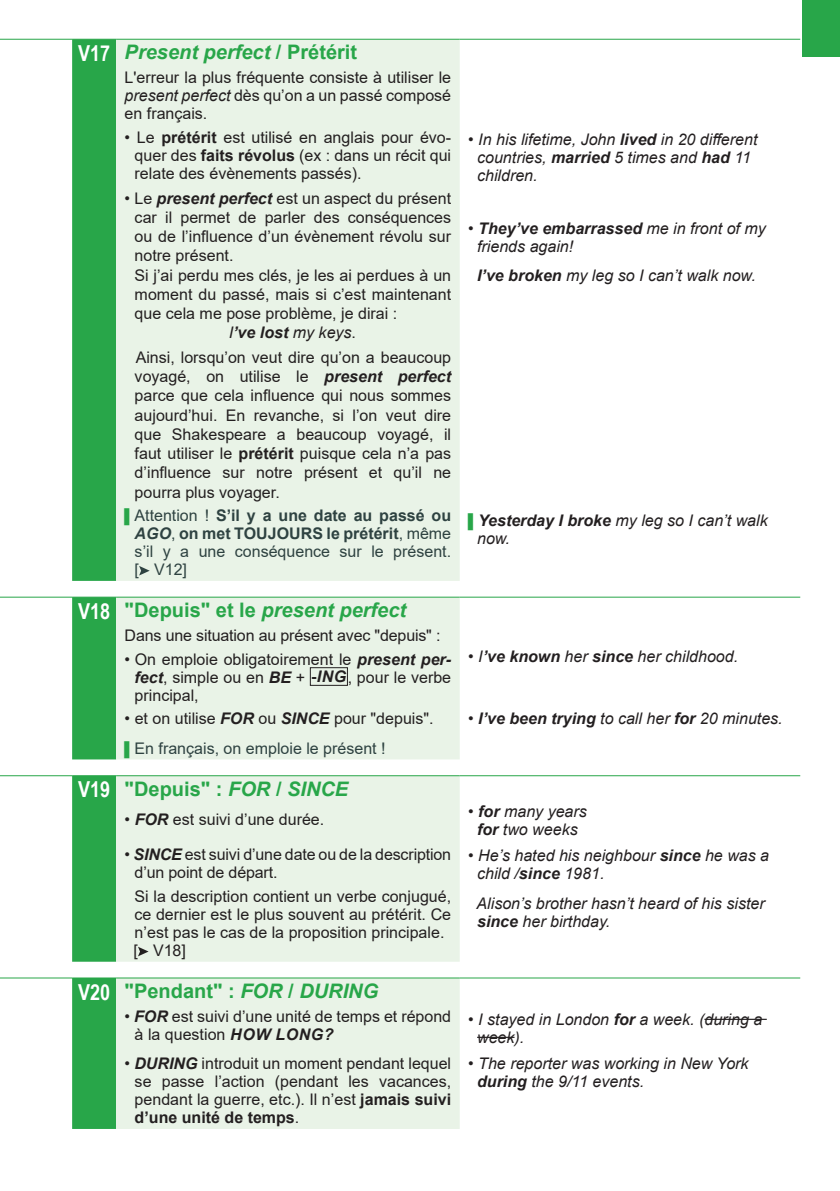
<style>
.page{position:relative;width:840px;height:1191px;background:#fff}
.page>*{position:absolute;margin:0;border:0;box-sizing:border-box;transform-origin:0 0}
.t1{font:italic 700 20px "Arial";color:#28a649}
.t2{font:700 20px "Arial";color:#28a649}
.t3{font:16px/18px "Arial";color:#231f20;text-align:justify}
.t4{font:italic 16px/18px "Arial";color:#231f20}
.t5{font:16px/18px "Arial";color:#2e4241;text-align:justify}
.s1{font-family:"Arial Narrow";font-style:normal;font-size:22px;color:#fff}
.s2{font-style:normal}
.s3{font-style:italic}
.s4{font-weight:700}
.s5{font-weight:700;font-style:italic}
.s6{font-size:14px;color:#28a649}
.s7{color:#231f20}
.s8{font-weight:700;font-style:italic;color:#231f20}
.s9{font-weight:700;font-style:italic;font-size:14px;color:#28a649}
.s10{font-family:"Arial Narrow";font-size:22px;color:#fff}
.s11{font-style:normal;font-size:14px;color:#28a649}
</style>
<div class="page">
<div style="left:801px;top:0;width:38px;height:57px;background:#28a649"></div>
<svg style="left:72px;top:40px;width:44px;height:1089px;background:#38ac56"></svg>
<div style="left:116px;top:40px;width:343px;height:1089px;background:#e9f3e7"></div>
<hr style="left:0;top:39px;width:72px;height:1px;background:#28a649">
<hr style="left:72px;top:39px;width:44px;height:1px;background:#28a649">
<hr style="left:116px;top:39px;width:343px;height:1px;background:#28a649">
<hr style="left:459px;top:39px;width:340px;height:1px;background:#28a649">
<hr style="left:0;top:597px;width:72px;height:1px;background:#28a649">
<hr style="left:72px;top:597px;width:44px;height:1px;background:#28a649">
<hr style="left:116px;top:597px;width:343px;height:1px;background:#28a649">
<hr style="left:459px;top:597px;width:340px;height:1px;background:#28a649">
<hr style="left:0;top:775px;width:72px;height:1px;background:#28a649">
<hr style="left:72px;top:775px;width:44px;height:1px;background:#28a649">
<hr style="left:116px;top:775px;width:343px;height:1px;background:#28a649">
<hr style="left:459px;top:775px;width:340px;height:1px;background:#28a649">
<hr style="left:0;top:977px;width:72px;height:1px;background:#28a649">
<hr style="left:72px;top:977px;width:44px;height:1px;background:#28a649">
<hr style="left:116px;top:977px;width:343px;height:1px;background:#28a649">
<hr style="left:459px;top:977px;width:340px;height:1px;background:#28a649">
<svg style="left:139px;top:566px;width:11px;height:9px"></svg>
<div style="left:310px;top:667px;width:37px;height:18px;border:1px solid #231f20"></div>
<svg style="left:138px;top:946px;width:10px;height:10px"></svg>
<hr style="left:704px;top:1018px;width:62px;height:2px;background:#231f20">
<hr style="left:477px;top:1036px;width:37px;height:2px;background:#231f20">
<p class="t1" style="left:78px;top:39px;width:280px"><span class="s1">V17</span> Present perfect <span class="s2">/ Prétérit</span></p>
<p class="t3" style="left:125px;top:68px;width:328px">L'erreur la plus fréquente consiste à utiliser le <span class="s3">present perfect</span> dès qu’on a un passé composé en français.</p>
<p class="t3" style="left:135px;top:128px;width:318px;text-indent:-10px">• Le <span class="s4">prétérit</span> est utilisé en anglais pour évo&shy;quer des <span class="s4">faits révolus</span> (ex : dans un récit qui relate des évènements passés).</p>
<p class="t3" style="left:125px;top:189px;width:328px">• Le <span class="s5">present perfect</span> est un aspect du présent</p>
<p class="t3" style="left:135px;top:208px;width:318px">car il permet de parler des conséquences</p>
<p class="t3" style="left:135px;top:227px;width:318px">ou de l’influence d’un évènement révolu sur</p>
<p class="t3" style="left:135px;top:247px;width:100px">notre présent.</p>
<p class="t3" style="left:134px;top:266px;width:318px">Si j’ai perdu mes clés, je les ai perdues à un</p>
<p class="t3" style="left:135px;top:285px;width:318px">moment du passé, mais si c’est maintenant</p>
<p class="t3" style="left:135px;top:304px;width:264px">que cela me pose problème, je dirai :</p>
<p class="t4" style="left:228px;top:324px;width:129px">I<span class="s4">’ve lost</span> my keys<span class="s2">.</span></p>
<p class="t3" style="left:135px;top:348px;width:318px;line-height:19.2px">Ainsi, lorsqu’on veut dire qu’on a beaucoup voyagé, on utilise le <span class="s5">present perfect </span>parce que cela influence qui nous sommes aujourd’hui. En revanche, si l’on veut dire que Shakespeare a beaucoup voyagé, il faut utiliser le <span class="s4">prétérit</span> puisque cela n’a pas d’influence sur notre présent et qu’il ne pourra plus voyager.</p>
<p class="t5" style="left:135px;top:506px;width:318px;text-indent:-10px"><span class="s6">▌</span>Attention ! <span class="s4">S’il y a une date au passé ou </span><span class="s5">AGO</span>, <span class="s4">on met TOUJOURS le prétérit</span>, même s’il y a une conséquence sur le présent. [ V12]</p>
<p class="t1" style="left:78px;top:597px;width:329px"><span class="s1">V18</span> <span class="s2">"Depuis" et le</span> present perfect</p>
<p class="t3" style="left:125px;top:626px;width:317px">Dans une situation au présent avec "depuis" :</p>
<p class="t3" style="left:135px;top:650px;width:318px;text-indent:-10px">• On emploie obligatoirement le <span class="s5">present per&shy;fect</span>, simple ou en <span class="s5">BE</span> + <span class="s4">-</span><span class="s5">ING</span>, pour le verbe principal,</p>
<p class="t5" style="left:125px;top:704px;width:310px;line-height:29.4px"><span class="s7">• et on utilise</span> <span class="s8">FOR</span> <span class="s7">ou</span> <span class="s8">SINCE</span> <span class="s7">pour "depuis". </span><span class="s9">▌</span>En français, on emploie le présent !</p>
<p class="t2" style="left:78px;top:775px;width:271px"><span class="s10">V19</span> "Depuis" : <span class="s3">FOR</span> / <span class="s3">SINCE</span></p>
<p class="t3" style="left:125px;top:810px;width:201px">• <span class="s5">FOR</span> est suivi d’une durée.</p>
<p class="t3" style="left:135px;top:845px;width:318px;text-indent:-10px">• <span class="s5">SINCE</span> est suivi d’une date ou de la description d’un point de départ.</p>
<p class="t3" style="left:133px;top:887px;width:319px;text-align:left">Si la description contient un verbe conjugué, ce dernier est le plus souvent au prétérit. Ce n’est pas le cas de la proposition principale. [ V18]</p>
<p class="t2" style="left:78px;top:977px;width:301px"><span class="s10">V20</span> "Pendant" : <span class="s3">FOR</span> / <span class="s3">DURING</span></p>
<p class="t3" style="left:135px;top:1007px;width:318px;text-indent:-10px">• <span class="s5">FOR</span> est suivi d’une unité de temps et répond à la question <span class="s5">HOW LONG?</span></p>
<p class="t3" style="left:135px;top:1054px;width:318px;text-indent:-10px">• <span class="s5">DURING</span> introduit un moment pendant lequel se passe l’action (pendant les vacances, pendant la guerre, etc.). Il n’est <span class="s4">jamais suivi d’une unité de temps</span>.</p>
<p class="t4" style="left:477px;top:130px;width:281px;text-indent:-9px"><span class="s2">•</span> In his lifetime, John <span class="s4">lived</span> in 20 different countries, <span class="s4">married</span> 5 times and <span class="s4">had</span> 11 children.</p>
<p class="t4" style="left:477px;top:219px;width:290px;text-indent:-9px"><span class="s2">•</span> <span class="s4">They’ve embarrassed</span> me in front of my friends again!</p>
<p class="t4" style="left:477px;top:267px;width:280px"><span class="s4">I’ve broken</span> my leg so I can’t walk now.</p>
<p class="t4" style="left:477px;top:512px;width:292px;text-indent:-9px"><span class="s11">▌</span><span class="s4">Yesterday I broke</span> my leg so I can’t walk now.</p>
<p class="t4" style="left:468px;top:648px;width:271px"><span class="s2">•</span> I<span class="s4">’ve known</span> her <span class="s4">since</span> her childhood.</p>
<p class="t4" style="left:468px;top:709px;width:316px"><span class="s2">•</span> <span class="s4">I’ve been trying</span> to call her <span class="s4">for</span> 20 minutes.</p>
<p class="t4" style="left:468px;top:802px;width:120px;text-align:center"><span class="s2">•</span> <span class="s4">for</span> many years <span class="s4">for</span> two weeks</p>
<p class="t4" style="left:477px;top:847px;width:293px;text-indent:-9px"><span class="s2">•</span> He’s hated his neighbour <span class="s4">since</span> he was a child /<span class="s4">since</span> 1981.</p>
<p class="t4" style="left:476px;top:894px;width:289px">Alison’s brother hasn’t heard of his sister <span class="s4">since</span> her birthday.</p>
<p class="t4" style="left:477px;top:1010px;width:286px;text-indent:-9px"><span class="s2">•</span> I stayed in London <span class="s4">for</span> a week. (during a week).</p>
<p class="t4" style="left:477px;top:1054px;width:273px;text-indent:-9px"><span class="s2">•</span> The reporter was working in New York <span class="s4">during</span> the 9/11 events.</p>
</div>
